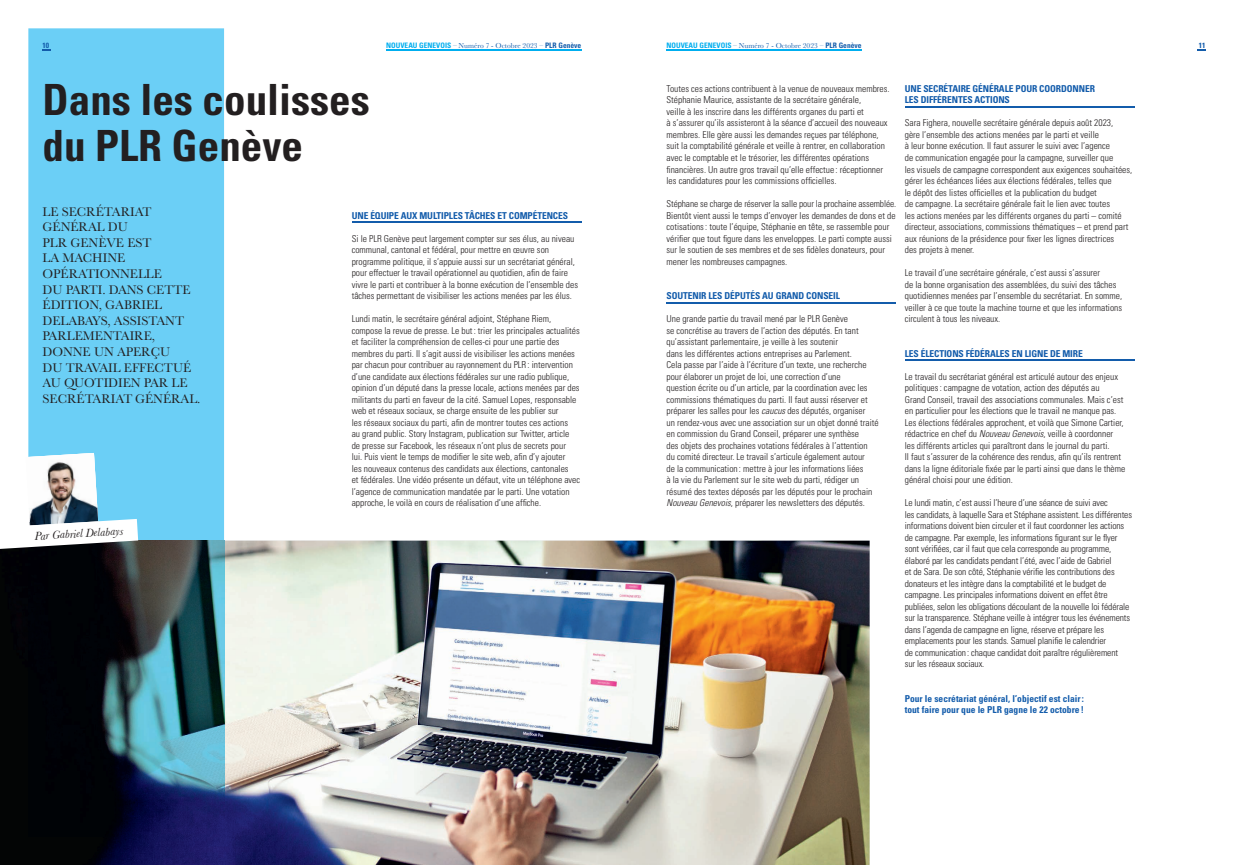
<style>
.page{position:relative;width:1248px;height:865px;background:#fff}
.page>*{position:absolute;margin:0;border:0;box-sizing:border-box;transform-origin:0 0}
.t1{font:700 condensed 43px/46px "Univers LT Std";color:#231f20}
.t2{font:13px/15.6px "Baskerville";color:#231f20}
.t3{font:italic 12px "Baskerville";color:#231f20}
.t4{font:300 condensed 9.5px/11.5px "Univers LT Std";color:#231f20}
.t5{font:700 condensed 9.5px/11.5px "Univers LT Std";letter-spacing:-.01em;color:#135cab}
.t6{font:7.5px "Baskerville";color:#135cab}
.t7{font:700 condensed 7.5px "Univers LT Std";color:#135cab}
.s1{font-family:"Univers LT Std";font-weight:700;font-stretch:condensed;color:#00aeef}
.s2{font-family:"Univers LT Std";font-weight:700;font-stretch:condensed}
.s3{font-style:italic}
</style>
<div class="page">
<img style="left:0;top:540px;width:869px;height:325px">
<div style="left:28px;top:28px;width:196px;height:512px;background:#6bcff6"></div>
<img style="left:28px;top:540px;width:196px;height:296px">
<hr style="left:351px;top:221px;width:230px;height:2px;background:#135cab">
<hr style="left:666px;top:302px;width:230px;height:1px;background:#135cab">
<hr style="left:904px;top:106px;width:230px;height:2px;background:#135cab">
<hr style="left:904px;top:359px;width:230px;height:2px;background:#135cab">
<svg style="left:0;top:453px;width:138px;height:96px"></svg>
<hr style="left:666px;top:50px;width:195px;height:1px;background:#00aeef">
<hr style="left:386px;top:50px;width:195px;height:1px;background:#00aeef">
<p class="t7" style="left:43px;top:41px;width:8px">10</p>
<p class="t6" style="left:386px;top:41px;width:196px"><span class="s1">NOUVEAU GENEVOIS</span> – Numéro 7 - Octobre 2023 – <span class="s2">PLR Genève</span></p>
<p class="t6" style="left:666px;top:41px;width:196px"><span class="s1">NOUVEAU GENEVOIS</span> – Numéro 7 - Octobre 2023 – <span class="s2">PLR Genève</span></p>
<p class="t7" style="left:1198px;top:41px;width:8px">11</p>
<h1 class="t1" style="left:43px;top:76px;width:329px">Dans les coulisses du PLR Genève</h1>
<h2 class="t2" style="left:43px;top:204px;width:159px">LE SECRÉTARIAT<br>GÉNÉRAL DU<br>PLR GENÈVE EST<br>LA MACHINE<br>OPÉRATIONNELLE<br>DU PARTI. DANS CETTE<br>ÉDITION, GABRIEL<br>DELABAYS, ASSISTANT<br>PARLEMENTAIRE,<br>DONNE UN APERÇU<br>DU TRAVAIL EFFECTUÉ<br>AU QUOTIDIEN PAR LE<br>SECRÉTARIAT GÉNÉRAL.</h2>
<p class="t3" style="left:34px;top:528px;width:90px;rotate:-4deg">Par Gabriel Delabays</p>
<p class="t5" style="left:351px;top:209px;width:218px">UNE ÉQUIPE AUX MULTIPLES TÂCHES ET COMPÉTENCES</p>
<p class="t4" style="left:351px;top:232px;width:228px">Si le PLR Genève peut largement compter sur ses élus, au niveau communal, cantonal et fédéral, pour mettre en œuvre son programme politique, il s’appuie aussi sur un secrétariat général, pour effectuer le travail opérationnel au quotidien, afin de faire vivre le parti et contribuer à la bonne exécution de l’ensemble des tâches permettant de visibiliser les actions menées par les élus.</p>
<p class="t4" style="left:351px;top:313px;width:230px">Lundi matin, le secrétaire général adjoint, Stéphane Riem, compose la revue de presse. Le but : trier les principales actualités et faciliter la compréhension de celles-ci pour une partie des membres du parti. Il s’agit aussi de visibiliser les actions menées par chacun pour contribuer au rayonnement du PLR : intervention d’une candidate aux élections fédérales sur une radio publique, opinion d’un député dans la presse locale, actions menées par des militants du parti en faveur de la cité. Samuel Lopes, responsable web et réseaux sociaux, se charge ensuite de les publier sur<br>les réseaux sociaux du parti, afin de montrer toutes ces actions<br>au grand public. Story Instagram, publication sur Twitter, article<br>de presse sur Facebook, les réseaux n’ont plus de secrets pour<br>lui. Puis vient le temps de modifier le site web, afin d’y ajouter<br>les nouveaux contenus des candidats aux élections, cantonales<br>et fédérales. Une vidéo présente un défaut, vite un téléphone avec l’agence de communication mandatée par le parti. Une votation approche, le voilà en cours de réalisation d’une affiche.</p>
<p class="t4" style="left:666px;top:83px;width:224px">Toutes ces actions contribuent à la venue de nouveaux membres.<br>Stéphanie Maurice, assistante de la secrétaire générale,<br>veille à les inscrire dans les différents organes du parti et<br>à s’assurer qu’ils assisteront à la séance d’accueil des nouveaux membres. Elle gère aussi les demandes reçues par téléphone, suit la comptabilité générale et veille à rentrer, en collaboration avec le comptable et le trésorier, les différentes opérations financières. Un autre gros travail qu’elle effectue : réceptionner les candidatures pour les commissions officielles.</p>
<p class="t4" style="left:666px;top:198px;width:231px">Stéphane se charge de réserver la salle pour la prochaine assemblée.<br>Bientôt vient aussi le temps d’envoyer les demandes de dons et de cotisations : toute l’équipe, Stéphanie en tête, se rassemble pour vérifier que tout figure dans les enveloppes. Le parti compte aussi sur le soutien de ses membres et de ses fidèles donateurs, pour mener les nombreuses campagnes.</p>
<p class="t5" style="left:666px;top:290px;width:175px">SOUTENIR LES DÉPUTÉS AU GRAND CONSEIL</p>
<p class="t4" style="left:666px;top:313px;width:214px">Une grande partie du travail mené par le PLR Genève<br>se concrétise au travers de l’action des députés. En tant qu’assistant parlementaire, je veille à les soutenir<br>dans les différentes actions entreprises au Parlement.<br>Cela passe par l’aide à l’écriture d’un texte, une recherche pour élaborer un projet de loi, une correction d’une<br>question écrite ou d’un article, par la coordination avec les commissions thématiques du parti. Il faut aussi réserver et préparer les salles pour les <span class="s3">caucus</span> des députés, organiser<br>un rendez-vous avec une association sur un objet donné traité en commission du Grand Conseil, préparer une synthèse<br>des objets des prochaines votations fédérales à l’attention<br>du comité directeur. Le travail s’articule également autour<br>de la communication : mettre à jour les informations liées<br>à la vie du Parlement sur le site web du parti, rédiger un résumé des textes déposés par les députés pour le prochain <span class="s3">Nouveau Genevois</span>, préparer les newsletters des députés.</p>
<p class="t5" style="left:904px;top:83px;width:192px">UNE SECRÉTAIRE GÉNÉRALE POUR COORDONNER<br>LES DIFFÉRENTES ACTIONS</p>
<p class="t4" style="left:904px;top:117px;width:229px">Sara Fighera, nouvelle secrétaire générale depuis août 2023,<br>gère l’ensemble des actions menées par le parti et veille<br>à leur bonne exécution. Il faut assurer le suivi avec l’agence<br>de communication engagée pour la campagne, surveiller que<br>les visuels de campagne correspondent aux exigences souhaitées, gérer les échéances liées aux élections fédérales, telles que<br>le dépôt des listes officielles et la publication du budget<br>de campagne. La secrétaire générale fait le lien avec toutes<br>les actions menées par les différents organes du parti – comité directeur, associations, commissions thématiques – et prend part aux réunions de la présidence pour fixer les lignes directrices<br>des projets à mener.</p>
<p class="t4" style="left:904px;top:267px;width:219px">Le travail d’une secrétaire générale, c’est aussi s’assurer<br>de la bonne organisation des assemblées, du suivi des tâches quotidiennes menées par l’ensemble du secrétariat. En somme, veiller à ce que toute la machine tourne et que les informations circulent à tous les niveaux.</p>
<p class="t5" style="left:904px;top:347px;width:179px">LES ÉLECTIONS FÉDÉRALES EN LIGNE DE MIRE</p>
<p class="t4" style="left:904px;top:370px;width:222px">Le travail du secrétariat général est articulé autour des enjeux politiques : campagne de votation, action des députés au<br>Grand Conseil, travail des associations communales. Mais c’est en particulier pour les élections que le travail ne manque pas.<br>Les élections fédérales approchent, et voilà que Simone Cartier, rédactrice en chef du <span class="s3">Nouveau Genevois</span>, veille à coordonner les différents articles qui paraîtront dans le journal du parti.<br>Il faut s’assurer de la cohérence des rendus, afin qu’ils rentrent dans la ligne éditoriale fixée par le parti ainsi que dans le thème général choisi pour une édition.</p>
<p class="t4" style="left:904px;top:497px;width:229px">Le lundi matin, c’est aussi l’heure d’une séance de suivi avec<br>les candidats, à laquelle Sara et Stéphane assistent. Les différentes informations doivent bien circuler et il faut coordonner les actions de campagne. Par exemple, les informations figurant sur le flyer sont vérifiées, car il faut que cela corresponde au programme, élaboré par les candidats pendant l’été, avec l’aide de Gabriel<br>et de Sara. De son côté, Stéphanie vérifie les contributions des donateurs et les intègre dans la comptabilité et le budget de campagne. Les principales informations doivent en effet être publiées, selon les obligations découlant de la nouvelle loi fédérale sur la transparence. Stéphane veille à intégrer tous les événements dans l’agenda de campagne en ligne, réserve et prépare les emplacements pour les stands. Samuel planifie le calendrier<br>de communication : chaque candidat doit paraître régulièrement<br>sur les réseaux sociaux.</p>
<p class="t5" style="left:904px;top:692px;width:181px">Pour le secrétariat général, l’objectif est clair : tout faire pour que le PLR gagne le 22 octobre !</p>
</div>
